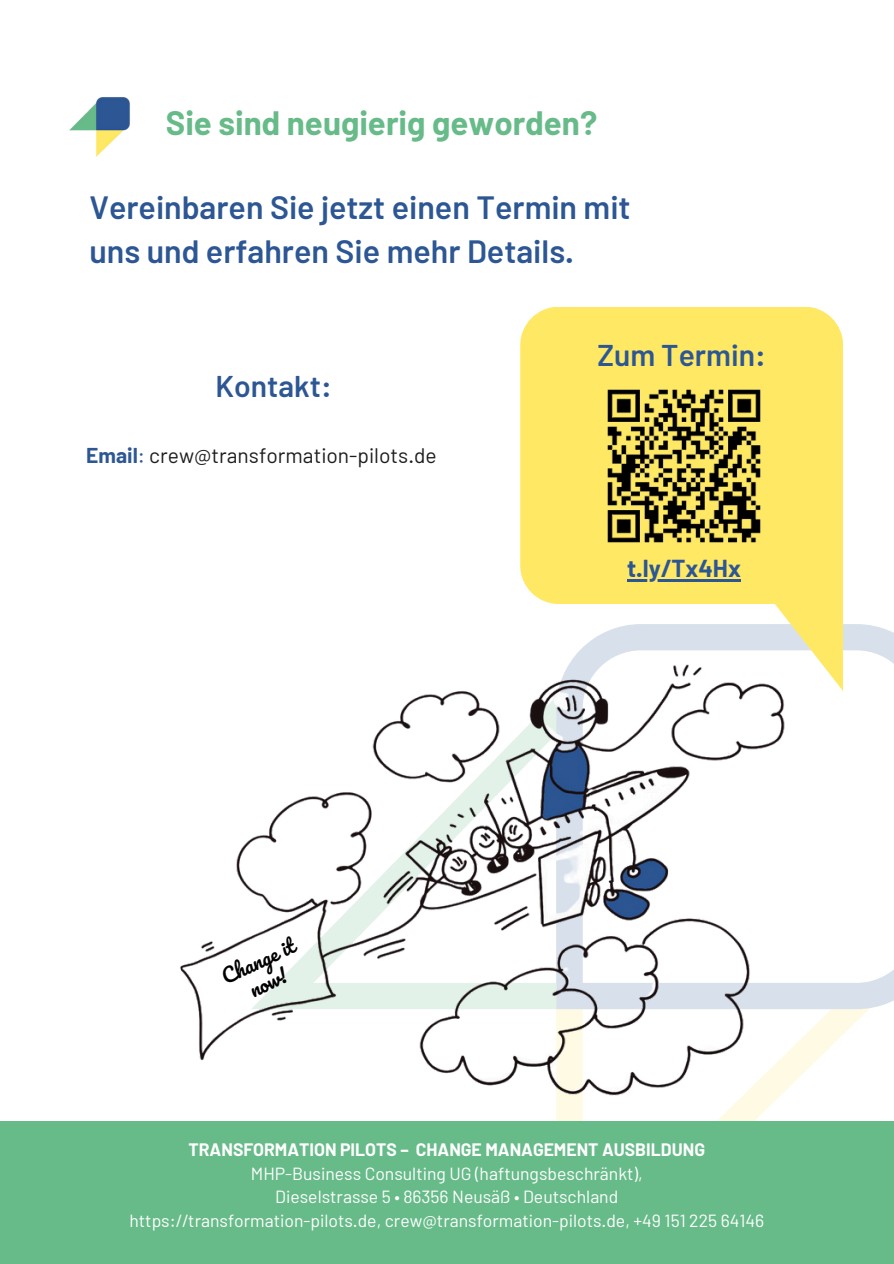
<style>
.page{position:relative;width:894px;height:1264px;background:#fff}
.page>*{position:absolute;margin:0;border:0;box-sizing:border-box;transform-origin:0 0}
.t1{font:700 33px "Barlow";color:#67bb89}
.t2{font:600 32.25px/44.7px "Barlow";color:#2d5794}
.t3{font:600 30px "Barlow";color:#2d5794}
.t4{font:700 24px "Barlow";color:#2d5794}
.t5{font:21px "Barlow";color:#1d1d1b}
.t6{font:19.8px/23.5px "Pacifico";color:#000;text-align:center}
.t7{font:17.55px "Barlow";color:#fff}
.t8{font:700 17.55px "Barlow";color:#fff}
.s1{font-weight:700;color:#2d5794}
.s2{color:#2d5794}
</style>
<div class="page">
<svg style="left:556px;top:337px;width:337px;height:784px"></svg>
<div style="left:0;top:1121px;width:893px;height:142px;background:#67bb89"></div>
<img style="left:69px;top:97px;width:61px;height:60px">
<img style="left:180px;top:691px;width:624px;height:415px">
<svg style="left:520px;top:307px;width:322px;height:384px;fill:#ffe863"></svg>
<img style="left:603px;top:385px;width:161px;height:158px">
<hr style="left:627px;top:579px;width:113px;height:2px;background:#2d5794">
<h1 class="t1" style="left:166px;top:102px;width:433px">Sie sind neugierig geworden?</h1>
<p class="t2" style="left:89px;top:183px;width:542px">Vereinbaren Sie jetzt einen Termin mit uns und erfahren Sie mehr Details.</p>
<p class="t3" style="left:215px;top:367px;width:117px">Kontakt:</p>
<p class="t5" style="left:86px;top:442px;width:352px"><span class="s1">Email</span><span class="s2">:</span> crew@transformation-pilots.de</p>
<h3 class="t6" style="left:218px;top:968px;width:79px;rotate:-25deg">Change it now!</h3>
<h3 class="t3" style="left:597px;top:336px;width:170px">Zum Termin:</h3>
<p class="t4" style="left:627px;top:553px;width:115px">t.ly/Tx4Hx</p>
<p class="t8" style="left:188px;top:1138px;width:518px">TRANSFORMATION PILOTS – CHANGE MANAGEMENT AUSBILDUNG</p>
<h1 class="t7" style="left:251px;top:1161px;width:393px">MHP-Business Consulting UG (haftungsbeschränkt),</h1>
<h1 class="t7" style="left:275px;top:1185px;width:344px">Dieselstrasse 5 • 86356 Neusäß • Deutschland</h1>
<p class="t7" style="left:129px;top:1209px;width:636px">https://transformation-pilots.de, crew@transformation-pilots.de, +49 151 225 64146</p>
</div>
